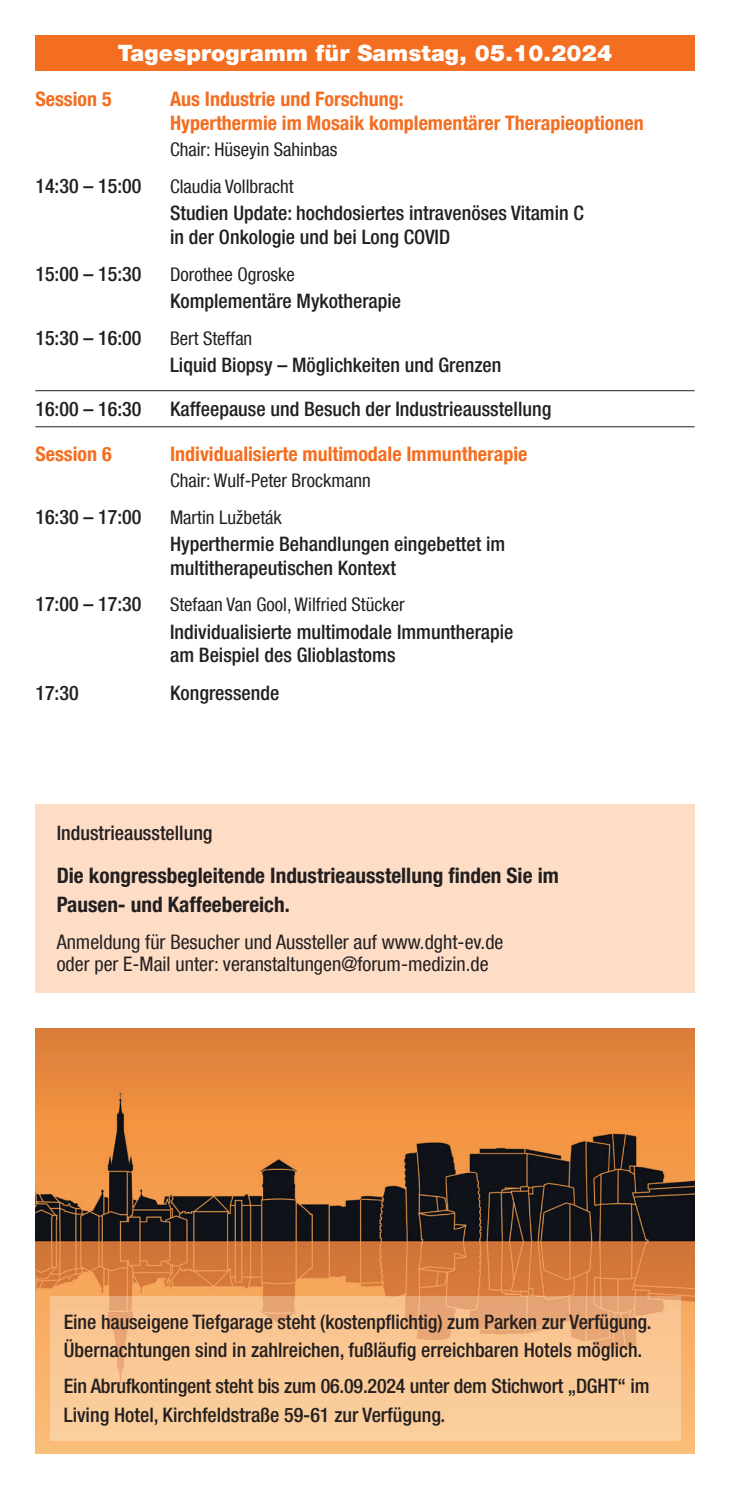
<style>
.page{position:relative;width:730px;height:1489px;background:#fff}
.page>*{position:absolute;margin:0;border:0;box-sizing:border-box;transform-origin:0 0}
.t1{font:900 22.5px "Helvetica Neue LT Com";letter-spacing:.01em;color:#fff}
.t2{font:700 condensed 21.25px/28.8px "Helvetica Neue LT Com";color:#231f20}
.t3{font:500 condensed 20px/23.8px "Helvetica Neue LT Com";color:#231f20}
.t4{font:700 condensed 20px/23.8px "Helvetica Neue LT Com";color:#f36e21}
.t5{font:condensed 20px/22.5px "Helvetica Neue LT Com";color:#231f20}
.t6{font:condensed 18.75px "Helvetica Neue LT Com";color:#231f20}
</style>
<div class="page">
<div style="left:35px;top:35px;width:659px;height:36px;background:#f36e21"></div>
<hr style="left:35px;top:390px;width:659px;height:1px;background:#231f20">
<hr style="left:35px;top:426px;width:659px;height:1px;background:#231f20">
<div style="left:35px;top:804px;width:659px;height:188px;background:#fdddc6"></div>
<img style="left:35px;top:1028px;width:659px;height:425px">
<svg style="left:50px;top:1295px;width:630px;height:145px;background:#f7c492"></svg>
<p class="t1" style="left:118px;top:40px;width:496px">Tagesprogramm für Samstag, 05.10.2024</p>
<p class="t4" style="left:35px;top:88px;width:78px">Session 5</p>
<p class="t4" style="left:170px;top:88px;width:475px">Aus Industrie und Forschung:<br>Hyperthermie im Mosaik komplementärer Therapieoptionen</p>
<p class="t6" style="left:170px;top:139px;width:169px">Chair: Hüseyin Sahinbas</p>
<p class="t3" style="left:35px;top:174px;width:107px">14:30 – 15:00</p>
<p class="t6" style="left:170px;top:175px;width:125px">Claudia Vollbracht</p>
<p class="t3" style="left:170px;top:201px;width:415px">Studien Update: hochdosiertes intravenöses Vitamin C in der Onkologie und bei Long COVID</p>
<p class="t3" style="left:35px;top:261px;width:107px">15:00 – 15:30</p>
<p class="t6" style="left:170px;top:263px;width:126px">Dorothee Ogroske</p>
<p class="t3" style="left:170px;top:289px;width:233px">Komplementäre Mykotherapie</p>
<p class="t3" style="left:35px;top:325px;width:107px">15:30 – 16:00</p>
<p class="t6" style="left:170px;top:327px;width:84px">Bert Steffan</p>
<p class="t3" style="left:170px;top:353px;width:333px">Liquid Biopsy – Möglichkeiten und Grenzen</p>
<p class="t3" style="left:35px;top:396px;width:107px">16:00 – 16:30</p>
<p class="t3" style="left:170px;top:396px;width:383px">Kaffeepause und Besuch der Industrieausstellung</p>
<p class="t4" style="left:35px;top:442px;width:78px">Session 6</p>
<p class="t4" style="left:170px;top:442px;width:359px">Individualisierte multimodale Immuntherapie</p>
<p class="t6" style="left:170px;top:469px;width:202px">Chair: Wulf-Peter Brockmann</p>
<p class="t3" style="left:35px;top:504px;width:107px">16:30 – 17:00</p>
<p class="t6" style="left:170px;top:506px;width:113px">Martin Lužbeták</p>
<p class="t3" style="left:170px;top:531px;width:337px">Hyperthermie Behandlungen eingebettet im multitherapeutischen Kontext</p>
<p class="t3" style="left:35px;top:592px;width:107px">17:00 – 17:30</p>
<p class="t6" style="left:170px;top:593px;width:236px">Stefaan Van Gool, Wilfried Stücker</p>
<p class="t3" style="left:170px;top:619px;width:345px">Individualisierte multimodale Immuntherapie am Beispiel des Glioblastoms</p>
<p class="t3" style="left:35px;top:681px;width:45px">17:30</p>
<p class="t3" style="left:170px;top:681px;width:111px">Kongressende</p>
<p class="t3" style="left:57px;top:821px;width:157px">Industrieausstellung</p>
<p class="t2" style="left:57px;top:861px;width:504px">Die kongressbegleitende Industrieausstellung finden Sie im<br>Pausen- und Kaffeebereich.</p>
<p class="t5" style="left:57px;top:930px;width:448px">Anmeldung für Besucher und Aussteller auf www.dght-ev.de oder per E-Mail unter: veranstaltungen@forum-medizin.de</p>
<p class="t3" style="left:64px;top:1306px;width:589px;line-height:28.8px">Eine hauseigene Tiefgarage steht (kostenpflichtig) zum Parken zur Verfügung.<br>Übernachtungen sind in zahlreichen, fußläufig erreichbaren Hotels möglich.</p>
<p class="t3" style="left:64px;top:1371px;width:587px;line-height:28.8px">Ein Abrufkontingent steht bis zum 06.09.2024 unter dem Stichwort „DGHT“ im<br>Living Hotel, Kirchfeldstraße 59-61 zur Verfügung.</p>
</div>
